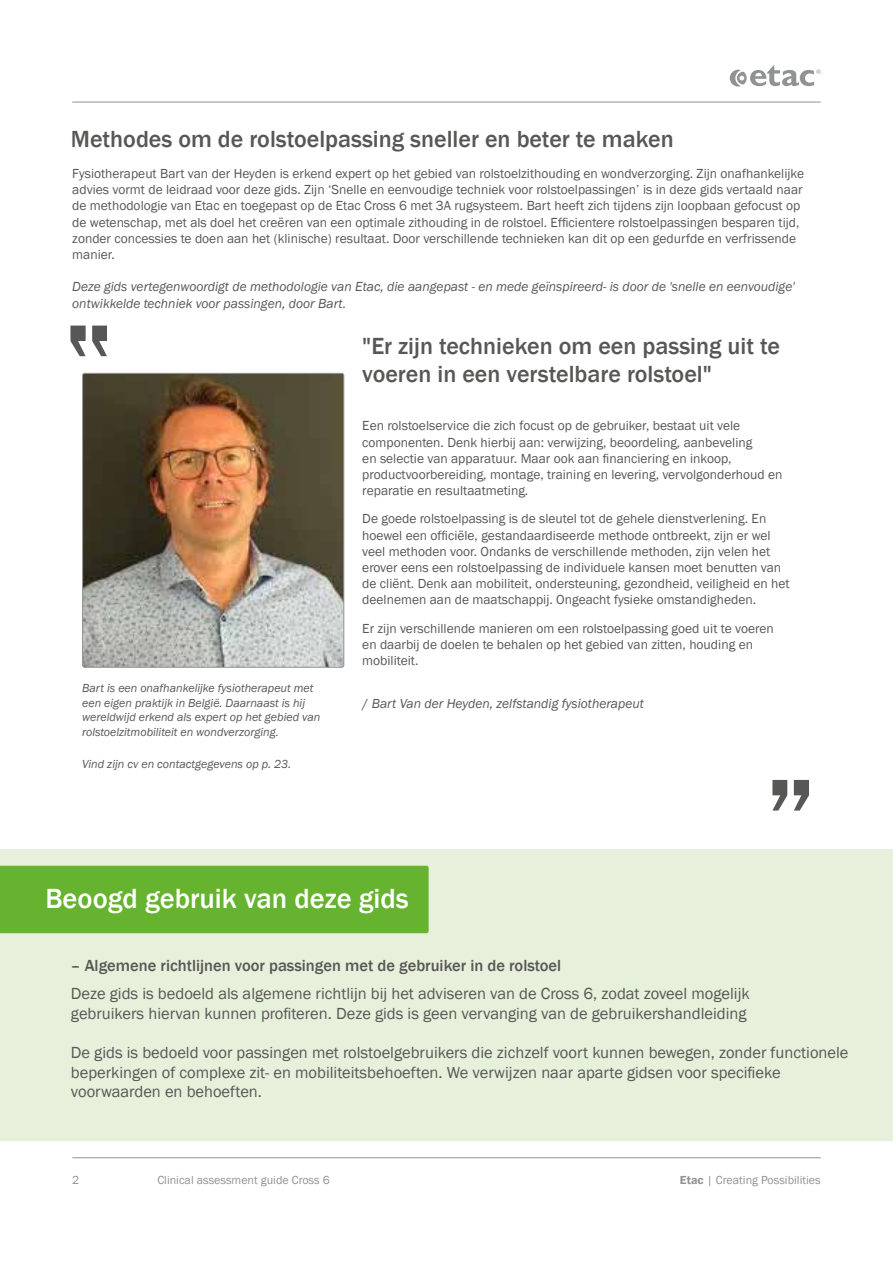
<style>
.page{position:relative;width:893px;height:1263px;background:#fff}
.page>*{position:absolute;margin:0;border:0;box-sizing:border-box;transform-origin:0 0}
.t1{font:600 112.5px "Franklin Gothic";color:#575756}
.t2{font:500 28.5px "Franklin Gothic";color:#fff}
.t3{font:500 24px/28.8px "Franklin Gothic";color:#575756}
.t4{font:16.5px/19.5px "Franklin Gothic";color:#575756}
.t5{font:500 16.5px "Franklin Gothic";color:#575756}
.t6{font:13.5px/16.2px "Franklin Gothic";color:#575756}
.t7{font:italic 13.5px/16.2px "Franklin Gothic";color:#575756}
.t8{font:italic 12px/14.4px "Franklin Gothic";color:#575756}
.t9{font:12px "Franklin Gothic";color:#909394}
.s1{font-style:normal}
.s2{font-weight:600}
</style>
<div class="page">
<hr style="left:72px;top:102px;width:749px;height:1px;background:#909394">
<hr style="left:72px;top:1157px;width:749px;height:1px;background:#909394">
<svg style="left:730px;top:65px;width:91px;height:22px"></svg>
<div style="left:0;top:849px;width:893px;height:292px;background:#e6f0da"></div>
<img style="left:84px;top:373px;width:260px;height:293px">
<div style="left:82px;top:373px;width:262px;height:295px;border:1px solid #909394;border-radius:2px"></div>
<div style="left:0;top:866px;width:429px;height:67px;background:#65b32e"></div>
<h3 class="t3" style="left:71px;top:124px;width:604px">Methodes om de rolstoelpassing sneller en beter te maken</h3>
<p class="t6" style="left:72px;top:166px;width:733px">Fysiotherapeut Bart van der Heyden is erkend expert op het gebied van rolstoelzithouding en wondverzorging. Zijn onafhankelijke advies vormt de leidraad voor deze gids. Zijn ‘Snelle en eenvoudige techniek voor rolstoelpassingen’ is in deze gids vertaald naar de methodologie van Etac en toegepast op de Etac Cross 6 met 3A rugsysteem. Bart heeft zich tijdens zijn loopbaan gefocust op de wetenschap, met als doel het creëren van een optimale zithouding in de rolstoel. Efficientere rolstoelpassingen besparen tijd, zonder concessies te doen aan het (klinische) resultaat. Door verschillende technieken kan dit op een gedurfde en verfrissende manier.</p>
<p class="t7" style="left:72px;top:279px;width:724px">Deze gids vertegenwoordigt de methodologie van Etac, die aangepast - en mede geïnspireerd- is door de 'snelle en eenvoudige' ontwikkelde techniek voor passingen, door Bart.</p>
<p class="t8" style="left:82px;top:681px;width:240px">Bart is een onafhankelijke fysiotherapeut met een eigen praktijk in België. Daarnaast is hij wereldwijd erkend als expert op het gebied van rolstoelzitmobiliteit en wondverzorging.</p>
<p class="t8" style="left:82px;top:757px;width:211px">Vind zijn cv en contactgegevens op p. 23.</p>
<h3 class="t3" style="left:362px;top:331px;width:419px">"Er zijn technieken om een passing uit te voeren in een verstelbare rolstoel"</h3>
<p class="t6" style="left:362px;top:418px;width:422px">Een rolstoelservice die zich focust op de gebruiker, bestaat uit vele componenten. Denk hierbij aan: verwijzing, beoordeling, aanbeveling<br>en selectie van apparatuur. Maar ook aan financiering en inkoop, productvoorbereiding, montage, training en levering, vervolgonderhoud en reparatie en resultaatmeting.</p>
<p class="t6" style="left:362px;top:511px;width:429px">De goede rolstoelpassing is de sleutel tot de gehele dienstverlening. En hoewel een officiële, gestandaardiseerde methode ontbreekt, zijn er wel veel methoden voor. Ondanks de verschillende methoden, zijn velen het erover eens een rolstoelpassing de individuele kansen moet benutten van de cliënt. Denk aan mobiliteit, ondersteuning, gezondheid, veiligheid en het deelnemen aan de maatschappij. Ongeacht fysieke omstandigheden.</p>
<p class="t6" style="left:362px;top:620px;width:413px">Er zijn verschillende manieren om een rolstoelpassing goed uit te voeren en daarbij de doelen te behalen op het gebied van zitten, houding en mobiliteit.</p>
<p class="t7" style="left:362px;top:696px;width:283px"><span class="s1">/</span> Bart Van der Heyden, zelfstandig fysiotherapeut</p>
<h1 class="t1" style="left:815px;top:842px;width:51px;rotate:-180deg">“</h1>
<h2 class="t2" style="left:45px;top:881px;width:365px">Beoogd gebruik van deze gids</h2>
<p class="t5" style="left:71px;top:955px;width:492px">– Algemene richtlijnen voor passingen met de gebruiker in de rolstoel</p>
<p class="t4" style="left:71px;top:984px;width:680px">Deze gids is bedoeld als algemene richtlijn bij het adviseren van de Cross 6, zodat zoveel mogelijk gebruikers hiervan kunnen profiteren. Deze gids is geen vervanging van de gebruikershandleiding</p>
<p class="t4" style="left:71px;top:1043px;width:779px">De gids is bedoeld voor passingen met rolstoelgebruikers die zichzelf voort kunnen bewegen, zonder functionele beperkingen of complexe zit- en mobiliteitsbehoeften. We verwijzen naar aparte gidsen voor specifieke voorwaarden en behoeften.</p>
<p class="t9" style="left:72px;top:1173px;width:9px">2</p>
<p class="t9" style="left:157px;top:1173px;width:174px">Clinical assessment guide Cross 6</p>
<p class="t9" style="left:680px;top:1173px;width:142px"><span class="s2">Etac</span> | Creating Possibilities</p>
</div>
